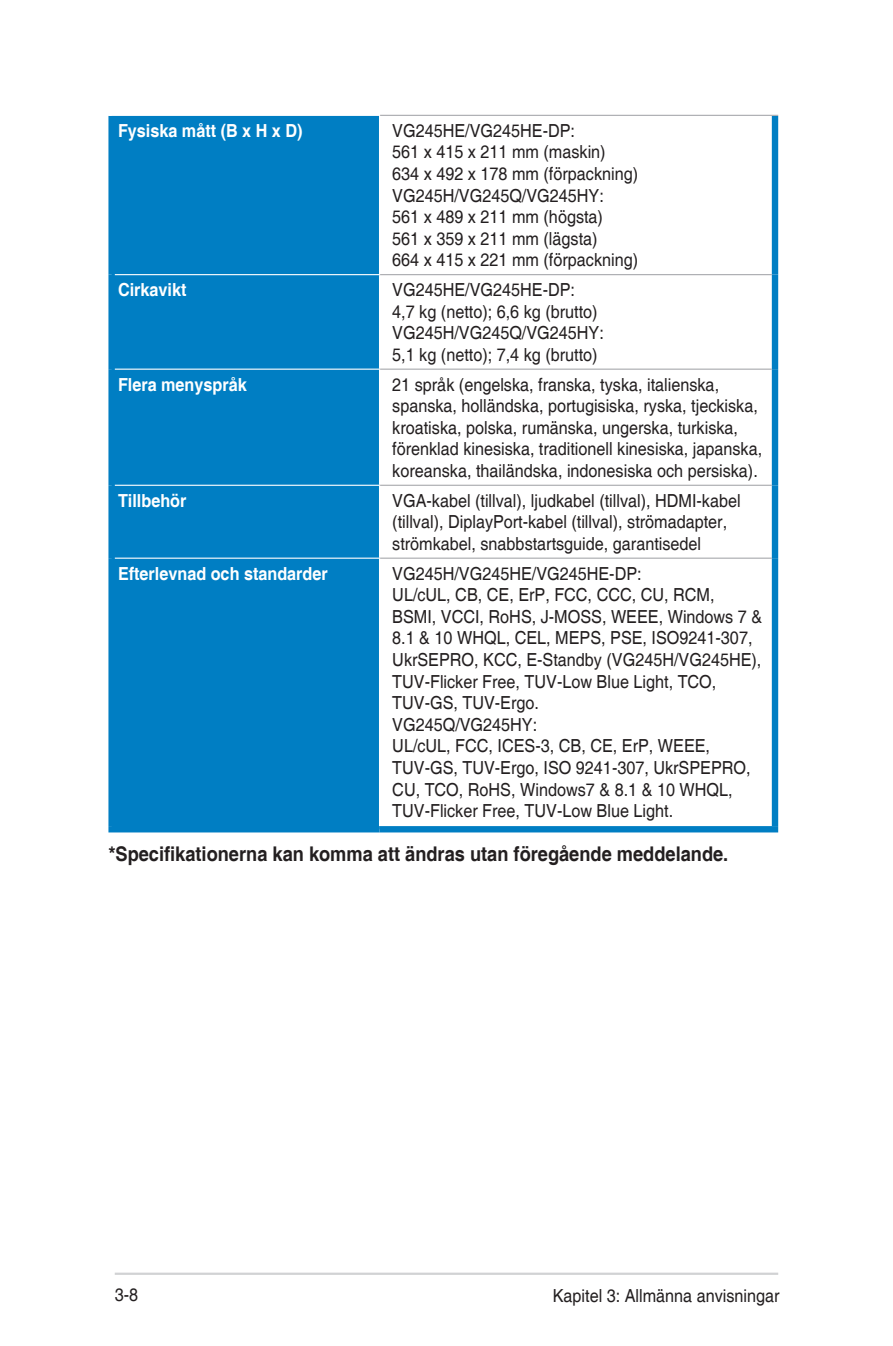
<style>
.page{position:relative;width:893px;height:1346px;background:#fff}
.page>*{position:absolute;margin:0;border:0;box-sizing:border-box;transform-origin:0 0}
.List_Bold{font:700 20.25px "Helvetica";color:#231f20;scale:.9 1}
.Specs_Text_-_new{font:18px/21.6px "Helvetica";color:#231f20;scale:.9 1}
.Specs_Text_Head_-_ne{font:700 18px "Helvetica";color:#fff;scale:.9 1}
</style>
<div class="page">
<hr style="left:115px;top:1272px;width:663px;height:3px;background:#d1d2d4">
<div style="left:115px;top:116px;width:264px;height:710px;background:#007ec3"></div>
<div style="left:108px;top:116px;width:7px;height:159px;background:#007ec3"></div>
<div style="left:772px;top:116px;width:6px;height:159px;background:#007ec3"></div>
<hr style="left:380px;top:115px;width:398px;height:1px;background:#a8a9ad">
<div style="left:108px;top:275px;width:7px;height:94px;background:#007ec3"></div>
<hr style="left:115px;top:274px;width:265px;height:1px;background:#fff">
<div style="left:772px;top:275px;width:6px;height:94px;background:#007ec3"></div>
<hr style="left:380px;top:274px;width:392px;height:1px;background:#a8a9ad">
<div style="left:108px;top:369px;width:7px;height:116px;background:#007ec3"></div>
<hr style="left:115px;top:369px;width:265px;height:1px;background:#fff">
<div style="left:772px;top:369px;width:6px;height:116px;background:#007ec3"></div>
<hr style="left:380px;top:369px;width:392px;height:1px;background:#a8a9ad">
<div style="left:108px;top:485px;width:7px;height:73px;background:#007ec3"></div>
<hr style="left:115px;top:485px;width:265px;height:1px;background:#fff">
<div style="left:772px;top:485px;width:6px;height:73px;background:#007ec3"></div>
<hr style="left:380px;top:485px;width:392px;height:1px;background:#a8a9ad">
<div style="left:108px;top:558px;width:7px;height:268px;background:#007ec3"></div>
<hr style="left:115px;top:557px;width:265px;height:2px;background:#fff">
<div style="left:108px;top:826px;width:272px;height:6px;background:#007ec3"></div>
<div style="left:772px;top:558px;width:6px;height:268px;background:#007ec3"></div>
<hr style="left:380px;top:557px;width:392px;height:2px;background:#a8a9ad">
<div style="left:380px;top:826px;width:398px;height:6px;background:#007ec3"></div>
<p class="Specs_Text_Head_-_ne" style="left:118px;top:119px;width:207px">Fysiska mått (B x H x D)</p>
<p class="Specs_Text_-_new" style="left:392px;top:120px;width:275px">VG245HE/VG245HE-DP:<br>561 x 415 x 211 mm (maskin)<br>634 x 492 x 178 mm (förpackning)<br>VG245H/VG245Q/VG245HY:<br>561 x 489 x 211 mm (högsta)<br>561 x 359 x 211 mm (lägsta)<br>664 x 415 x 221 mm (förpackning)</p>
<p class="Specs_Text_Head_-_ne" style="left:118px;top:279px;width:78px">Cirkavikt</p>
<p class="Specs_Text_-_new" style="left:392px;top:280px;width:237px">VG245HE/VG245HE-DP:<br>4,7 kg (netto); 6,6 kg (brutto)<br>VG245H/VG245Q/VG245HY:<br>5,1 kg (netto); 7,4 kg (brutto)</p>
<p class="Specs_Text_Head_-_ne" style="left:118px;top:373px;width:145px">Flera menyspråk</p>
<p class="Specs_Text_-_new" style="left:392px;top:374px;width:412px">21 språk (engelska, franska, tyska, italienska, spanska, holländska, portugisiska, ryska, tjeckiska, kroatiska, polska, rumänska, ungerska, turkiska, förenklad kinesiska, traditionell kinesiska, japanska, koreanska, thailändska, indonesiska och persiska).</p>
<p class="Specs_Text_Head_-_ne" style="left:118px;top:489px;width:78px">Tillbehör</p>
<p class="Specs_Text_-_new" style="left:392px;top:490px;width:389px">VGA-kabel (tillval), ljudkabel (tillval), HDMI-kabel (tillval), DiplayPort-kabel (tillval), strömadapter, strömkabel, snabbstartsguide, garantisedel</p>
<p class="Specs_Text_Head_-_ne" style="left:118px;top:562px;width:235px">Efterlevnad och standarder</p>
<p class="Specs_Text_-_new" style="left:392px;top:563px;width:412px">VG245H/VG245HE/VG245HE-DP:<br>UL/cUL, CB, CE, ErP, FCC, CCC, CU, RCM, BSMI, VCCI, RoHS, J-MOSS, WEEE, Windows 7 &amp; 8.1 &amp; 10 WHQL, CEL, MEPS, PSE, ISO9241-307, UkrSEPRO, KCC, E-Standby (VG245H/VG245HE), TUV-Flicker Free, TUV-Low Blue Light, TCO, TUV-GS, TUV-Ergo.<br>VG245Q/VG245HY:<br>UL/cUL, FCC, ICES-3, CB, CE, ErP, WEEE, TUV-GS, TUV-Ergo, ISO 9241-307, UkrSPEPRO, CU, TCO, RoHS, Windows7 &amp; 8.1 &amp; 10 WHQL, TUV-Flicker Free, TUV-Low Blue Light.</p>
<p class="List_Bold" style="left:108px;top:841px;width:690px">*Specifikationerna kan komma att ändras utan föregående meddelande.</p>
<p class="Specs_Text_-_new" style="left:115px;top:1284px;width:28px">3-8</p>
<p class="Specs_Text_-_new" style="left:553px;top:1285px;width:254px">Kapitel 3: Allmänna anvisningar</p>
</div>
